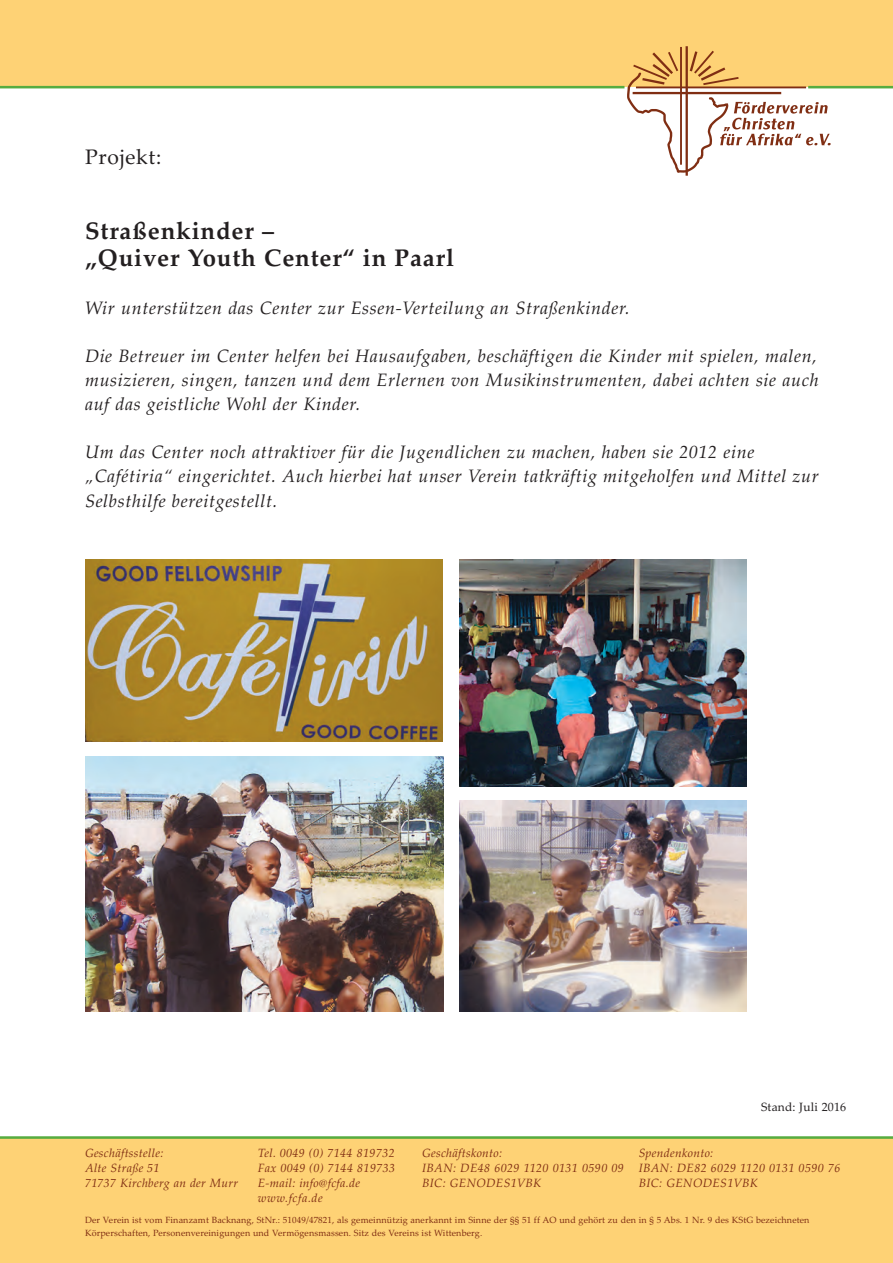
<style>
.page{position:relative;width:893px;height:1263px;background:#fed275}
.page>*{position:absolute;margin:0;border:0;box-sizing:border-box;transform-origin:0 0}
.t1{font:700 24px/27px "Palatino Linotype";letter-spacing:.035em;color:#231f20}
.t2{font:21px "Palatino Linotype";letter-spacing:.035em;color:#231f20}
.t3{font:italic 18px/24px "Palatino Linotype";letter-spacing:.035em;color:#231f20;text-align:justify}
.t4{font:italic 12px/15px "Palatino Linotype";letter-spacing:.025em;color:#802e13}
.t5{font:12px "Palatino Linotype";letter-spacing:.015em;color:#231f20}
.t6{font:9px/13.5px "Palatino Linotype";letter-spacing:.015em;color:#802e13}
</style>
<div class="page">
<div style="left:0;top:87px;width:893px;height:1050px;background:#fff"></div>
<img style="left:627px;top:46px;width:204px;height:130px">
<hr style="left:0;top:1136px;width:893px;height:3px;background:#57ac40">
<hr style="left:808px;top:86px;width:85px;height:2px;background:#57ac40">
<hr style="left:0;top:86px;width:624px;height:2px;background:#57ac40">
<img style="left:459px;top:801px;width:288px;height:210px">
<img style="left:85px;top:757px;width:358px;height:254px">
<img style="left:85px;top:560px;width:357px;height:181px">
<img style="left:459px;top:560px;width:287px;height:226px">
<p class="t2" style="left:85px;top:145px;width:78px">Projekt:</p>
<h1 class="t1" style="left:85px;top:218px;width:370px">Straßenkinder –<br>„Quiver Youth Center“ in Paarl</h1>
<p class="t3" style="left:85px;top:296px;width:546px">Wir unterstützen das Center zur Essen-Verteilung an Straßenkinder.</p>
<p class="t3" style="left:85px;top:344px;width:735px">Die Betreuer im Center helfen bei Hausaufgaben, beschäftigen die Kinder mit spielen, malen, musizieren, singen, tanzen und dem Erlernen von Musikinstrumenten, dabei achten sie auch auf das geistliche Wohl der Kinder.</p>
<p class="t3" style="left:85px;top:440px;width:735px;text-align:left">Um das Center noch attraktiver für die Jugendlichen zu machen, haben sie 2012 eine „Cafétiria“ eingerichtet. Auch hierbei hat unser Verein tatkräftig mitgeholfen und Mittel zur<br>Selbsthilfe bereitgestellt.</p>
<p class="t5" style="left:761px;top:1100px;width:87px">Stand: Juli 2016</p>
<p class="t4" style="left:85px;top:1145px;width:155px">Geschäftsstelle:<br>Alte Straße 51<br>71737 Kirchberg an der Murr</p>
<p class="t4" style="left:258px;top:1145px;width:139px">Tel. 0049 (0) 7144 819732<br>Fax 0049 (0) 7144 819733<br>E-mail: info@fcfa.de www.fcfa.de</p>
<p class="t4" style="left:422px;top:1145px;width:203px">Geschäftskonto:<br>IBAN: DE48 6029 1120 0131 0590 09<br>BIC: GENODES1VBK</p>
<p class="t4" style="left:639px;top:1145px;width:203px">Spendenkonto:<br>IBAN: DE82 6029 1120 0131 0590 76<br>BIC: GENODES1VBK</p>
<p class="t6" style="left:85px;top:1213px;width:726px">Der Verein ist vom Finanzamt Backnang, StNr.: 51049/47821, als gemeinnützig anerkannt im Sinne der §§ 51 ff AO und gehört zu den in § 5 Abs. 1 Nr. 9 des KStG bezeichneten<br>Körperschaften, Personenvereinigungen und Vermögensmassen. Sitz des Vereins ist Wittenberg.</p>
</div>
